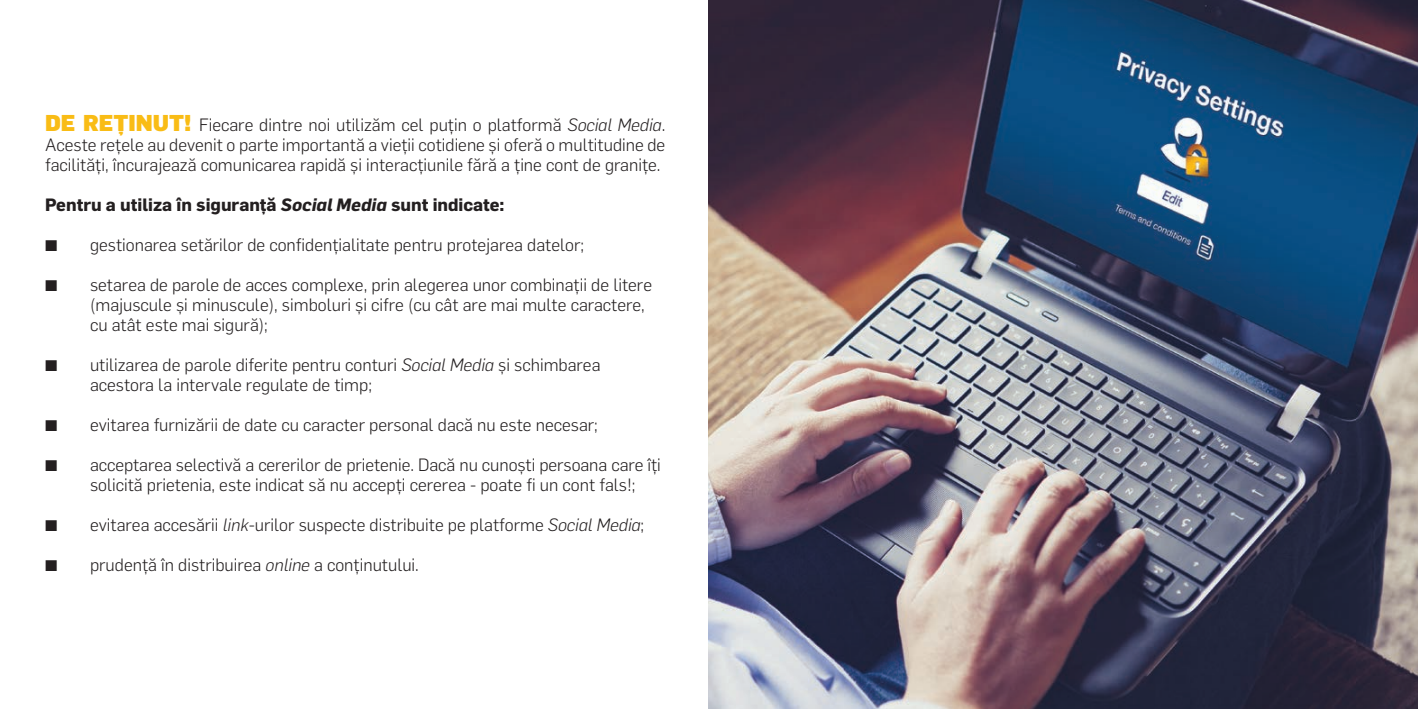
<style>
.page{position:relative;width:1418px;height:709px;background:#fff}
.page>*{position:absolute;margin:0;border:0;box-sizing:border-box;transform-origin:0 0}
.t1{font:300 17.5px/20px "Flama";color:#231f20}
.t2{font:700 17.5px "Flama";color:#231f20}
.t3{font:15px "Flama Basic";color:#231f20}
.s1{font-weight:900;font-size:22.5px;color:#f9bc15}
.s2{font-style:italic}
</style>
<div class="page">
<img style="left:709px;top:0;width:708px;height:709px">
<p class="t1" style="left:45px;top:114px;width:622px;text-align:justify"><span class="s1">DE REŢINUT!</span> Fiecare dintre noi utilizăm cel puţin o platformă <span class="s2">Social Media</span>.<br>Aceste reţele au devenit o parte importantă a vieţii cotidiene şi oferă o multitudine de facilităţi, încurajează comunicarea rapidă şi interacţiunile fără a ţine cont de graniţe.</p>
<p class="t2" style="left:45px;top:194px;width:461px">Pentru a utiliza în siguranţă <span class="s2">Social Media</span> sunt indicate:</p>
<p class="t3" style="left:45px;top:237px;width:14px">π</p>
<p class="t1" style="left:90px;top:234px;width:495px">gestionarea setărilor de confidenţialitate pentru protejarea datelor;</p>
<p class="t3" style="left:45px;top:277px;width:14px">π</p>
<p class="t1" style="left:90px;top:274px;width:563px">setarea de parole de acces complexe, prin alegerea unor combinaţii de litere (majuscule şi minuscule), simboluri şi cifre (cu cât are mai multe caractere, cu atât este mai sigură);</p>
<p class="t3" style="left:45px;top:357px;width:14px">π</p>
<p class="t1" style="left:90px;top:354px;width:512px">utilizarea de parole diferite pentru conturi <span class="s2">Social Media</span> şi schimbarea acestora la intervale regulate de timp;</p>
<p class="t3" style="left:45px;top:417px;width:14px">π</p>
<p class="t1" style="left:90px;top:414px;width:509px">evitarea furnizării de date cu caracter personal dacă nu este necesar;</p>
<p class="t3" style="left:45px;top:457px;width:14px">π</p>
<p class="t1" style="left:90px;top:454px;width:572px">acceptarea selectivă a cererilor de prietenie. Dacă nu cunoşti persoana care îţi solicită prietenia, este indicat să nu accepţi cererea - poate fi un cont fals!;</p>
<p class="t3" style="left:45px;top:517px;width:14px">π</p>
<p class="t1" style="left:90px;top:514px;width:556px">evitarea accesării <span class="s2">link</span>-urilor suspecte distribuite pe platforme <span class="s2">Social Media</span>;</p>
<p class="t3" style="left:45px;top:557px;width:14px">π</p>
<p class="t1" style="left:90px;top:554px;width:330px">prudenţă în distribuirea <span class="s2">online</span> a conţinutului.</p>
</div>
